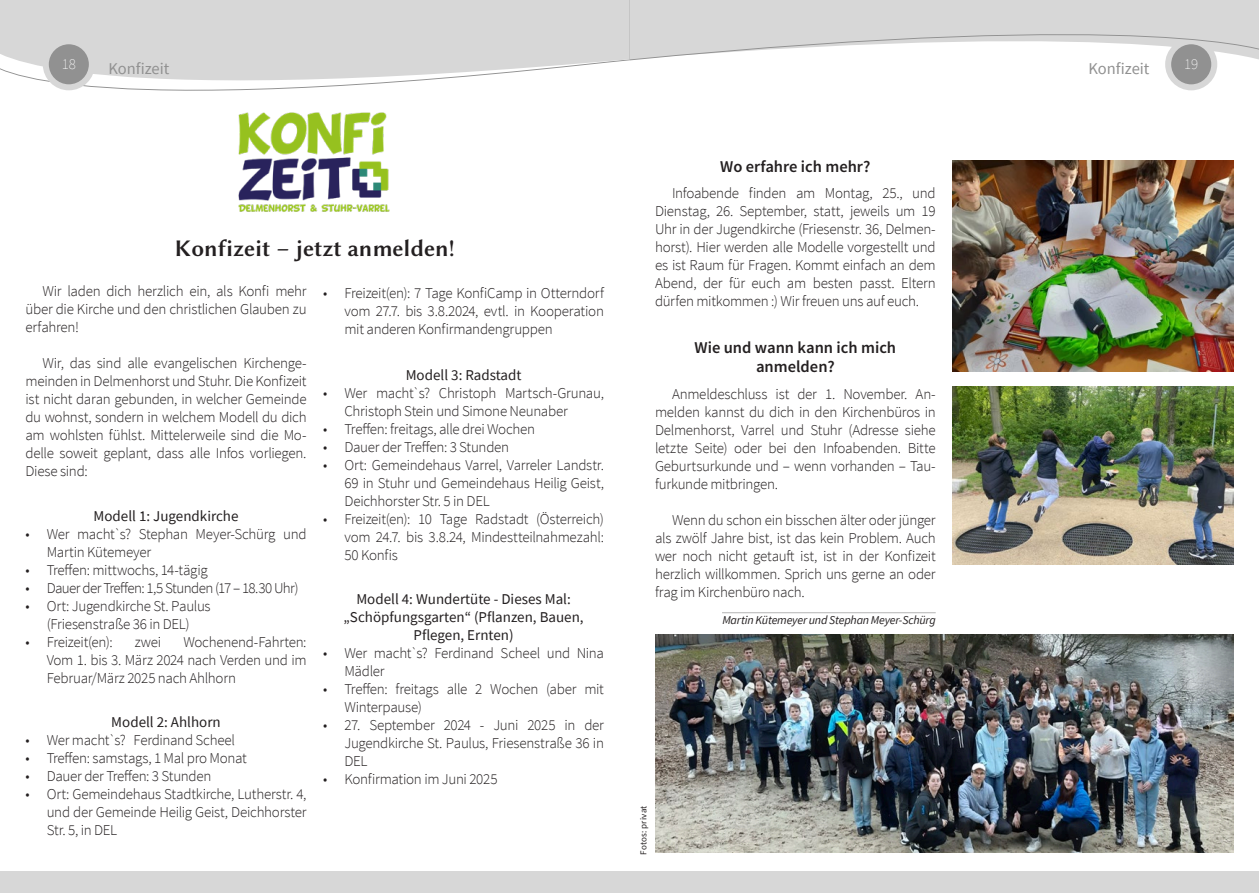
<style>
.page{position:relative;width:1259px;height:893px;background:#fff}
.page>*{position:absolute;margin:0;border:0;box-sizing:border-box;transform-origin:0 0}
.GB_Überschrift{font:24px "Lin Biolinum OB";color:#231f20}
.GB_Zwischenüberschri{font:600 16.5px/19.8px "Source Sans Pro";color:#231f20;text-align:center}
.GB_Seitenüberschrift{font:16.5px "Source Sans Pro";color:#919191}
.GB_Text{font:300 15px/18px "Source Sans Pro";letter-spacing:-.02em;color:#231f20;text-align:justify}
.GB_Zwischenüberschri-2{font:15px/18px "Source Sans Pro";color:#231f20;text-align:center}
.GB_Text-2{font:300 15px "Source Sans Pro";letter-spacing:-.04em;color:#231f20}
.t1{font:200 15px "Source Sans Pro";color:#fff}
.GB_Verfasser{font:italic 12px "Source Sans Pro";letter-spacing:-.015em;color:#231f20}
.GB_Fototext_links{font:9px "Source Sans Pro";letter-spacing:.02em;color:#231f20}
</style>
<div class="page">
<svg style="left:0;top:0;width:629px;height:91px;fill:#d7d7d7"></svg>
<div style="left:46px;top:41px;width:46px;height:46px;background:#919191;border-radius:50%"></div>
<div style="left:43px;top:38px;width:52px;height:52px;border:6px solid #d7d7d7;border-radius:50%"></div>
<div style="left:1168px;top:41px;width:46px;height:46px;background:#919191;border-radius:50%"></div>
<div style="left:1165px;top:38px;width:52px;height:52px;border:6px solid #d7d7d7;border-radius:50%"></div>
<svg style="left:629px;top:0;width:630px;height:63px"></svg>
<div style="left:0;top:872px;width:629px;height:21px;background:#d7d7d7"></div>
<div style="left:629px;top:872px;width:630px;height:21px;background:#d7d7d7"></div>
<img style="left:238px;top:112px;width:152px;height:100px">
<img style="left:952px;top:387px;width:281px;height:177px">
<img style="left:952px;top:161px;width:281px;height:210px">
<img style="left:655px;top:634px;width:578px;height:219px">
<hr style="left:722px;top:612px;width:213px;height:1px;background:#b3b3b3">
<p class="t1" style="left:62px;top:55px;width:16px">18</p>
<p class="t1" style="left:1184px;top:55px;width:16px">19</p>
<p class="GB_Seitenüberschrift" style="left:1088px;top:58px;width:62px">Konfizeit</p>
<p class="GB_Seitenüberschrift" style="left:108px;top:58px;width:62px">Konfizeit</p>
<p class="GB_Überschrift" style="left:175px;top:235px;width:282px">Konfizeit – jetzt anmelden!</p>
<p class="GB_Text" style="left:344px;top:284px;width:261px;text-indent:-21px">• Freizeit(en): 7 Tage KonfiCamp in Otterndorf vom 27.7. bis 3.8.2024, evtl. in Kooperation mit anderen Konfirmandengruppen</p>
<p class="GB_Zwischenüberschri-2" style="left:406px;top:366px;width:117px">Modell 3: Radstadt</p>
<p class="GB_Text" style="left:344px;top:384px;width:261px;text-indent:-21px">• Wer macht`s? Christoph Martsch-Grunau,<br>Christoph Stein und Simone Neunaber</p>
<p class="GB_Text" style="left:323px;top:420px;width:213px">• Treffen: freitags, alle drei Wochen</p>
<p class="GB_Text" style="left:323px;top:438px;width:187px">• Dauer der Treffen: 3 Stunden</p>
<p class="GB_Text" style="left:344px;top:456px;width:261px;text-indent:-21px">• Ort: Gemeindehaus Varrel, Varreler Landstr.<br>69 in Stuhr und Gemeindehaus Heilig Geist, Deichhorster Str. 5 in DEL</p>
<p class="GB_Text" style="left:344px;top:510px;width:261px;text-indent:-21px">• Freizeit(en): 10 Tage Radstadt (Österreich) vom 24.7. bis 3.8.24, Mindestteilnahmezahl:<br>50 Konfis</p>
<p class="GB_Zwischenüberschri-2" style="left:344px;top:590px;width:241px">Modell 4: Wundertüte - Dieses Mal: „Schöpfungsgarten“ (Pflanzen, Bauen,<br>Pflegen, Ernten)</p>
<p class="GB_Text" style="left:344px;top:644px;width:261px;text-indent:-21px">• Wer macht`s? Ferdinand Scheel und Nina<br>Mädler</p>
<p class="GB_Text" style="left:344px;top:680px;width:261px;text-indent:-21px">• Treffen: freitags alle 2 Wochen (aber mit<br>Winterpause)</p>
<p class="GB_Text" style="left:344px;top:716px;width:261px;text-indent:-21px">• 27. September 2024 - Juni 2025 in der Jugendkirche St. Paulus, Friesenstraße 36 in DEL</p>
<p class="GB_Text" style="left:323px;top:770px;width:176px">• Konfirmation im Juni 2025</p>
<p class="GB_Text" style="left:26px;top:282px;width:282px;text-indent:17px">Wir laden dich herzlich ein, als Konfi mehr über die Kirche und den christlichen Glauben zu erfahren!</p>
<p class="GB_Text" style="left:26px;top:354px;width:282px;text-indent:17px">Wir, das sind alle evangelischen Kirchenge&shy;meinden in Delmenhorst und Stuhr. Die Konfizeit ist nicht daran gebunden, in welcher Gemeinde du wohnst, sondern in welchem Modell du dich am wohlsten fühlst. Mittelerweile sind die Mo&shy;delle soweit geplant, dass alle Infos vorliegen.<br>Diese sind:</p>
<p class="GB_Zwischenüberschri-2" style="left:94px;top:507px;width:146px">Modell 1: Jugendkirche</p>
<p class="GB_Text" style="left:47px;top:525px;width:261px;text-indent:-21px">• Wer macht`s? Stephan Meyer-Schürg und<br>Martin Kütemeyer</p>
<p class="GB_Text" style="left:26px;top:561px;width:184px">• Treffen: mittwochs, 14-tägig</p>
<p class="GB_Text-2" style="left:26px;top:579px;width:274px">• Dauer der Treffen: 1,5 Stunden (17 – 18.30 Uhr)</p>
<p class="GB_Text" style="left:26px;top:597px;width:187px">• Ort: Jugendkirche St. Paulus</p>
<p class="GB_Text" style="left:47px;top:615px;width:144px">(Friesenstraße 36 in DEL)</p>
<p class="GB_Text" style="left:26px;top:633px;width:89px">• Freizeit(en):</p>
<p class="GB_Text" style="left:135px;top:633px;width:28px">zwei</p>
<p class="GB_Text" style="left:47px;top:633px;width:261px;text-indent:137px">Wochenend-Fahrten:<br>Vom 1. bis 3. März 2024 nach Verden und im Februar/März 2025 nach Ahlhorn</p>
<p class="GB_Zwischenüberschri-2" style="left:111px;top:713px;width:111px">Modell 2: Ahlhorn</p>
<p class="GB_Text" style="left:26px;top:731px;width:211px">• Wer macht`s? Ferdinand Scheel</p>
<p class="GB_Text" style="left:26px;top:749px;width:223px">• Treffen: samstags, 1 Mal pro Monat</p>
<p class="GB_Text" style="left:26px;top:767px;width:187px">• Dauer der Treffen: 3 Stunden</p>
<p class="GB_Text" style="left:47px;top:785px;width:261px;text-indent:-21px">• Ort: Gemeindehaus Stadtkirche, Lutherstr. 4, und der Gemeinde Heilig Geist, Deichhorster Str. 5, in DEL</p>
<p class="GB_Zwischenüberschri" style="left:720px;top:157px;width:152px">Wo erfahre ich mehr?</p>
<p class="GB_Text" style="left:655px;top:184px;width:282px;text-indent:17px">Infoabende finden am Montag, 25., und Dienstag, 26. September, statt, jeweils um 19<br>Uhr in der Jugendkirche (Friesenstr. 36, Delmen&shy;horst). Hier werden alle Modelle vorgestellt und es ist Raum für Fragen. Kommt einfach an dem Abend, der für euch am besten passt. Eltern dürfen mitkommen :) Wir freuen uns auf euch.</p>
<p class="GB_Zwischenüberschri" style="left:694px;top:338px;width:203px">Wie und wann kann ich mich anmelden?</p>
<p class="GB_Text" style="left:655px;top:385px;width:282px;text-indent:17px">Anmeldeschluss ist der 1. November. An&shy;melden kannst du dich in den Kirchenbüros in Delmenhorst, Varrel und Stuhr (Adresse siehe letzte Seite) oder bei den Infoabenden. Bitte Geburtsurkunde und – wenn vorhanden – Tau&shy;furkunde mitbringen.</p>
<p class="GB_Text" style="left:655px;top:511px;width:282px;text-indent:17px">Wenn du schon ein bisschen älter oder jünger als zwölf Jahre bist, ist das kein Problem. Auch wer noch nicht getauft ist, ist in der Konfizeit herzlich willkommen. Sprich uns gerne an oder frag im Kirchenbüro nach.</p>
<p class="GB_Verfasser" style="left:722px;top:612px;width:215px">Martin Kütemeyer und Stephan Meyer-Schürg</p>
<p class="GB_Fototext_links" style="left:638px;top:855px;width:51px;rotate:-90deg">Fotos: privat</p>
</div>
